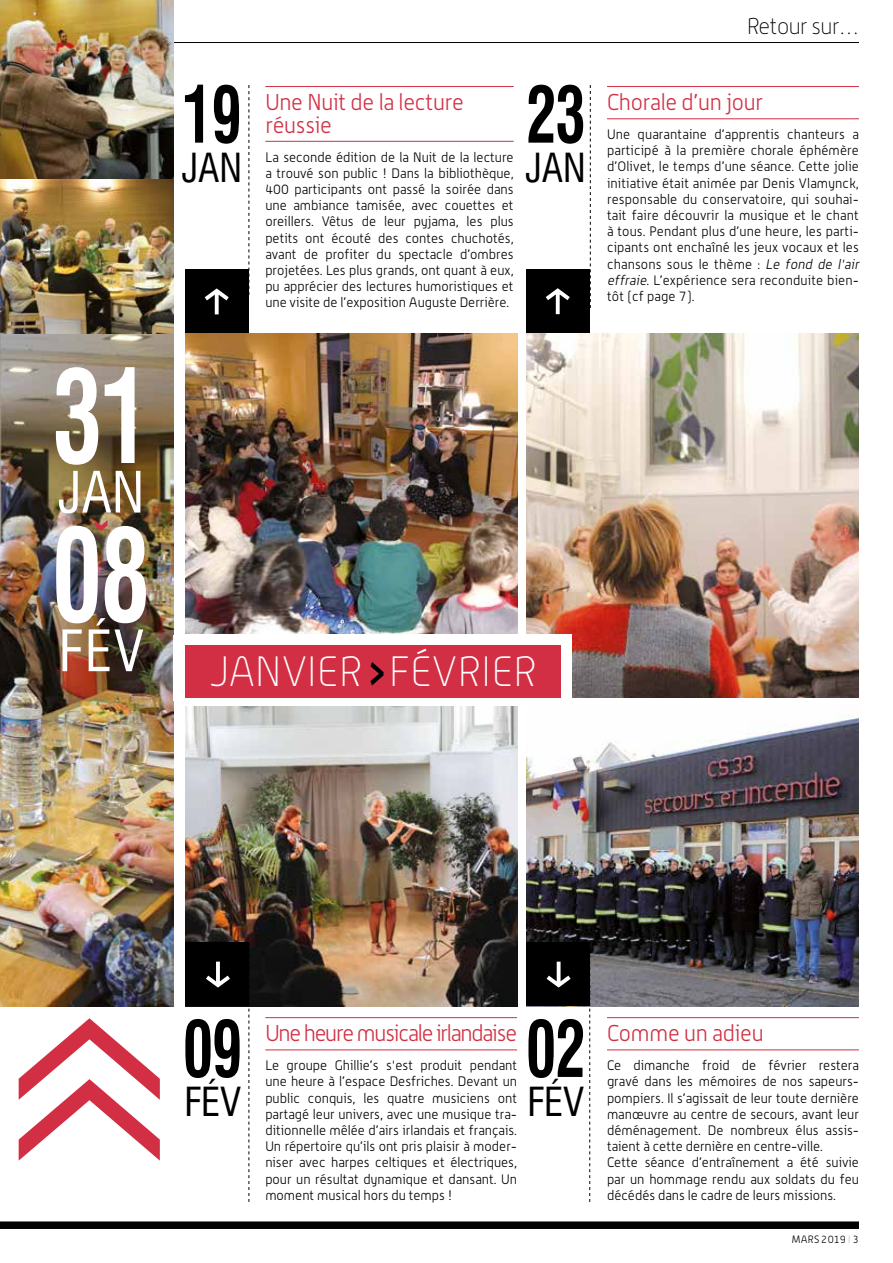
<style>
.page{position:relative;width:893px;height:1263px;background:#fff}
.page>*{position:absolute;margin:0;border:0;box-sizing:border-box;transform-origin:0 0}
.t1{font:700 condensed 126.6px "Swiss 721 BT";color:#fff;scale:.79 1}
.t2{font:700 condensed 76.65px "Swiss 721 BT";letter-spacing:-.02em;color:#000;scale:.79 1}
.t3{font:condensed 55.5px "Swiss 721 BT";letter-spacing:.02em;color:#fff}
.t4{font:100 41.7px "Alwyn";letter-spacing:.015em;color:#fff}
.t5{font:condensed 39px "Swiss 721 BT";color:#000}
.t6{font:300 22.5px/22.5px "Alwyn";letter-spacing:-.01em;color:#d22f44}
.t7{font:300 22.5px "Alwyn";letter-spacing:-.05em;color:#d22f44}
.t8{font:100 22.5px "Alwyn";letter-spacing:-.02em;color:#000}
.t9{font:300 13.5px/16.2px "Alwyn";color:#000;text-align:justify}
.t10{font:300 10.5px "Alwyn";letter-spacing:.005em;color:#000}
.s1{font-style:italic}
.s2{font-weight:700;color:#000}
.s3{color:#cbc4b0}
</style>
<div class="page">
<hr style="left:0;top:42px;width:859px;height:1px;background:#000">
<div style="left:0;top:1221px;width:859px;height:8px;background:#000"></div>
<img style="left:185px;top:333px;width:332px;height:301px">
<img style="left:526px;top:715px;width:333px;height:291px">
<img style="left:0;top:0;width:173px;height:179px">
<img style="left:0;top:179px;width:173px;height:156px">
<img style="left:0;top:335px;width:173px;height:671px">
<hr style="left:265px;top:86px;width:249px;height:1px;background:#d22f44">
<hr style="left:265px;top:141px;width:249px;height:1px;background:#d22f44">
<img style="left:185px;top:706px;width:332px;height:300px">
<img style="left:526px;top:333px;width:333px;height:364px">
<div style="left:526px;top:269px;width:64px;height:64px;background:#000"></div>
<svg style="left:546px;top:288px;width:24px;height:26px"></svg>
<div style="left:185px;top:269px;width:64px;height:64px;background:#000"></div>
<svg style="left:205px;top:288px;width:24px;height:26px"></svg>
<div style="left:185px;top:942px;width:64px;height:64px;background:#000"></div>
<svg style="left:206px;top:962px;width:24px;height:25px"></svg>
<svg style="left:249px;top:943px;width:1px;height:259px"></svg>
<svg style="left:589px;top:1006px;width:1px;height:196px"></svg>
<hr style="left:607px;top:86px;width:252px;height:1px;background:#d22f44">
<hr style="left:607px;top:119px;width:252px;height:1px;background:#d22f44">
<div style="left:526px;top:942px;width:64px;height:64px;background:#000"></div>
<svg style="left:547px;top:962px;width:24px;height:25px"></svg>
<svg style="left:249px;top:85px;width:1px;height:210px"></svg>
<svg style="left:590px;top:85px;width:1px;height:223px"></svg>
<hr style="left:607px;top:1017px;width:252px;height:1px;background:#d22f44">
<hr style="left:607px;top:1050px;width:252px;height:1px;background:#d22f44">
<hr style="left:265px;top:1017px;width:252px;height:1px;background:#d22f44">
<hr style="left:265px;top:1050px;width:252px;height:1px;background:#d22f44">
<svg style="left:19px;top:1018px;width:141px;height:142px"></svg>
<div style="left:185px;top:635px;width:387px;height:71px;background:#fff"></div>
<div style="left:185px;top:645px;width:376px;height:52px;background:#d22f44"></div>
<svg style="left:93px;top:517px;width:16px;height:16px"></svg>
<h1 class="t1" style="left:52px;top:341px;width:126px">31</h1>
<h3 class="t3" style="left:58px;top:459px;width:88px">JAN</h3>
<h1 class="t1" style="left:52px;top:500px;width:126px">08</h1>
<h3 class="t3" style="left:59px;top:618px;width:86px">FÉV</h3>
<h2 class="t2" style="left:182px;top:69px;width:77px">19</h2>
<h3 class="t5" style="left:182px;top:144px;width:62px">JAN</h3>
<h3 class="t6" style="left:265px;top:91px;width:200px">Une Nuit de la lecture réussie</h3>
<p class="t9" style="left:265px;top:149px;width:250px">La seconde édition de la Nuit de la lecture a trouvé son public ! Dans la bibliothèque, 400 participants ont passé la soirée dans une ambiance tamisée, avec couettes et oreillers. Vêtus de leur pyjama, les plus petits ont écouté des contes chuchotés, avant de profiter du spectacle d’ombres projetées. Les plus grands, ont quant à eux, pu apprécier des lectures humoristiques et une visite de l’exposition Auguste Derrière.</p>
<h2 class="t2" style="left:526px;top:69px;width:77px">23</h2>
<h3 class="t5" style="left:525px;top:144px;width:62px">JAN</h3>
<h3 class="t8" style="left:747px;top:14px;width:113px">Retour sur…</h3>
<h3 class="t6" style="left:607px;top:91px;width:158px">Chorale d’un jour</h3>
<p class="t9" style="left:607px;top:126px;width:256px;text-align:left">Une quarantaine d’apprentis chanteurs a participé à la première chorale éphémère d’Olivet, le temps d’une séance. Cette jolie initiative était animée par Denis Vlamynck, responsable du conservatoire, qui souhai&shy;tait faire découvrir la musique et le chant à tous. Pendant plus d’une heure, les parti&shy;cipants ont enchaîné les jeux vocaux et les chansons sous le thème : <span class="s1">Le fond de l'air effraie</span>. L’expérience sera reconduite bien&shy;tôt (cf page 7).</p>
<h3 class="t4" style="left:210px;top:648px;width:329px">JANVIER <span class="s2">&gt;</span>FÉVRIER</h3>
<h2 class="t2" style="left:183px;top:1003px;width:77px">09</h2>
<h3 class="t5" style="left:184px;top:1078px;width:58px">FÉV</h3>
<h3 class="t7" style="left:265px;top:1020px;width:253px">Une heure musicale irlandaise</h3>
<p class="t9" style="left:265px;top:1057px;width:253px">Le groupe Ghillie’s s'est produit pendant une heure à l’espace Desfriches. Devant un public conquis, les quatre musiciens ont partagé leur univers, avec une musique tra&shy;ditionnelle mêlée d’airs irlandais et français.<br>Un répertoire qu’ils ont pris plaisir à moder&shy;niser avec harpes celtiques et électriques, pour un résultat dynamique et dansant. Un moment musical hors du temps !</p>
<h2 class="t2" style="left:526px;top:1003px;width:77px">02</h2>
<h3 class="t5" style="left:527px;top:1078px;width:58px">FÉV</h3>
<h3 class="t6" style="left:607px;top:1022px;width:158px">Comme un adieu</h3>
<p class="t9" style="left:607px;top:1057px;width:253px;text-align:left">Ce dimanche froid de février restera gravé dans les mémoires de nos sapeurs&shy;pompiers. Il s’agissait de leur toute dernière manœuvre au centre de secours, avant leur déménagement. De nombreux élus assis&shy;taient à cette dernière en centre-ville.<br>Cette séance d’entraînement a été suivie par un hommage rendu aux soldats du feu décédés dans le cadre de leurs missions.</p>
<p class="t10" style="left:792px;top:1233px;width:69px">MARS 2019 <span class="s3">I</span> 3</p>
</div>
